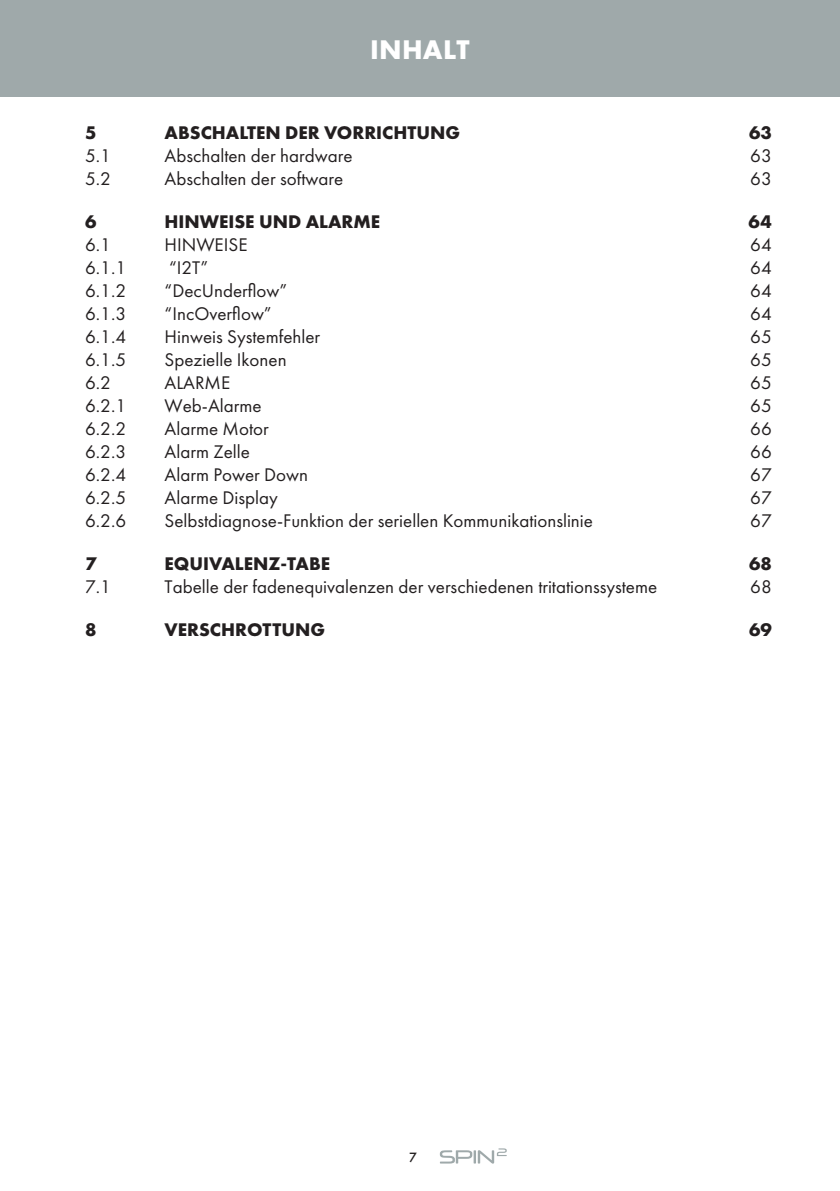
<style>
.page{position:relative;width:840px;height:1191px;background:#fff}
.page>*{position:absolute;margin:0;border:0;box-sizing:border-box;transform-origin:0 0}
.t1{font:700 28px "Futura PT";letter-spacing:.01em;color:#fff}
.t2{font:19px "Futura PT";color:#231f20}
.t3{font:700 19px "Futura PT";color:#231f20}
.t4{font:500 14px "Futura PT";color:#231f20}
</style>
<div class="page">
<div style="left:0;top:0;width:839px;height:96px;background:#9fa9aa"></div>
<svg style="left:439px;top:1148px;width:67px;height:15px"></svg>
<h1 class="t1" style="left:370px;top:38px;width:101px">INHALT</h1>
<p class="t3" style="left:85px;top:125px;width:13px">5</p>
<p class="t3" style="left:164px;top:125px;width:297px">ABSCHALTEN DER VORRICHTUNG</p>
<p class="t3" style="left:748px;top:125px;width:24px">63</p>
<p class="t2" style="left:85px;top:148px;width:27px">5.1</p>
<p class="t2" style="left:164px;top:148px;width:189px">Abschalten der hardware</p>
<p class="t2" style="left:749px;top:148px;width:23px">63</p>
<p class="t2" style="left:85px;top:171px;width:27px">5.2</p>
<p class="t2" style="left:164px;top:171px;width:180px">Abschalten der software</p>
<p class="t2" style="left:749px;top:171px;width:23px">63</p>
<p class="t3" style="left:85px;top:214px;width:13px">6</p>
<p class="t3" style="left:164px;top:214px;width:217px">HINWEISE UND ALARME</p>
<p class="t3" style="left:747px;top:214px;width:25px">64</p>
<p class="t2" style="left:85px;top:237px;width:27px">6.1</p>
<p class="t2" style="left:164px;top:237px;width:84px">HINWEISE</p>
<p class="t2" style="left:749px;top:237px;width:23px">64</p>
<p class="t2" style="left:85px;top:260px;width:43px">6.1.1</p>
<p class="t2" style="left:169px;top:260px;width:41px">“I2T”</p>
<p class="t2" style="left:749px;top:260px;width:23px">64</p>
<p class="t2" style="left:85px;top:283px;width:43px">6.1.2</p>
<p class="t2" style="left:164px;top:283px;width:124px">“DecUnderflow”</p>
<p class="t2" style="left:749px;top:283px;width:23px">64</p>
<p class="t2" style="left:85px;top:306px;width:43px">6.1.3</p>
<p class="t2" style="left:164px;top:306px;width:109px">“IncOverflow”</p>
<p class="t2" style="left:749px;top:306px;width:23px">64</p>
<p class="t2" style="left:85px;top:329px;width:43px">6.1.4</p>
<p class="t2" style="left:164px;top:329px;width:157px">Hinweis Systemfehler</p>
<p class="t2" style="left:749px;top:329px;width:23px">65</p>
<p class="t2" style="left:85px;top:352px;width:43px">6.1.5</p>
<p class="t2" style="left:164px;top:352px;width:123px">Spezielle Ikonen</p>
<p class="t2" style="left:749px;top:352px;width:23px">65</p>
<p class="t2" style="left:85px;top:375px;width:27px">6.2</p>
<p class="t2" style="left:164px;top:375px;width:67px">ALARME</p>
<p class="t2" style="left:749px;top:375px;width:23px">65</p>
<p class="t2" style="left:85px;top:398px;width:43px">6.2.1</p>
<p class="t2" style="left:164px;top:398px;width:98px">Web-Alarme</p>
<p class="t2" style="left:749px;top:398px;width:23px">65</p>
<p class="t2" style="left:85px;top:421px;width:43px">6.2.2</p>
<p class="t2" style="left:164px;top:421px;width:105px">Alarme Motor</p>
<p class="t2" style="left:749px;top:421px;width:23px">66</p>
<p class="t2" style="left:85px;top:444px;width:43px">6.2.3</p>
<p class="t2" style="left:164px;top:444px;width:87px">Alarm Zelle</p>
<p class="t2" style="left:749px;top:444px;width:23px">66</p>
<p class="t2" style="left:85px;top:467px;width:43px">6.2.4</p>
<p class="t2" style="left:164px;top:467px;width:145px">Alarm Power Down</p>
<p class="t2" style="left:749px;top:467px;width:23px">67</p>
<p class="t2" style="left:85px;top:490px;width:43px">6.2.5</p>
<p class="t2" style="left:164px;top:490px;width:115px">Alarme Display</p>
<p class="t2" style="left:749px;top:490px;width:23px">67</p>
<p class="t2" style="left:85px;top:513px;width:43px">6.2.6</p>
<p class="t2" style="left:164px;top:513px;width:429px">Selbstdiagnose-Funktion der seriellen Kommunikationslinie</p>
<p class="t2" style="left:749px;top:513px;width:23px">67</p>
<p class="t3" style="left:85px;top:556px;width:13px">7</p>
<p class="t3" style="left:164px;top:556px;width:167px">EQUIVALENZ-TABE</p>
<p class="t3" style="left:748px;top:556px;width:24px">68</p>
<p class="t2" style="left:85px;top:579px;width:27px">7.1</p>
<p class="t2" style="left:164px;top:579px;width:494px">Tabelle der fadenequivalenzen der verschiedenen tritationssysteme</p>
<p class="t2" style="left:749px;top:579px;width:23px">68</p>
<p class="t3" style="left:85px;top:622px;width:13px">8</p>
<p class="t3" style="left:164px;top:622px;width:162px">VERSCHROTTUNG</p>
<p class="t3" style="left:748px;top:622px;width:24px">69</p>
<p class="t4" style="left:409px;top:1149px;width:9px">7</p>
</div>
